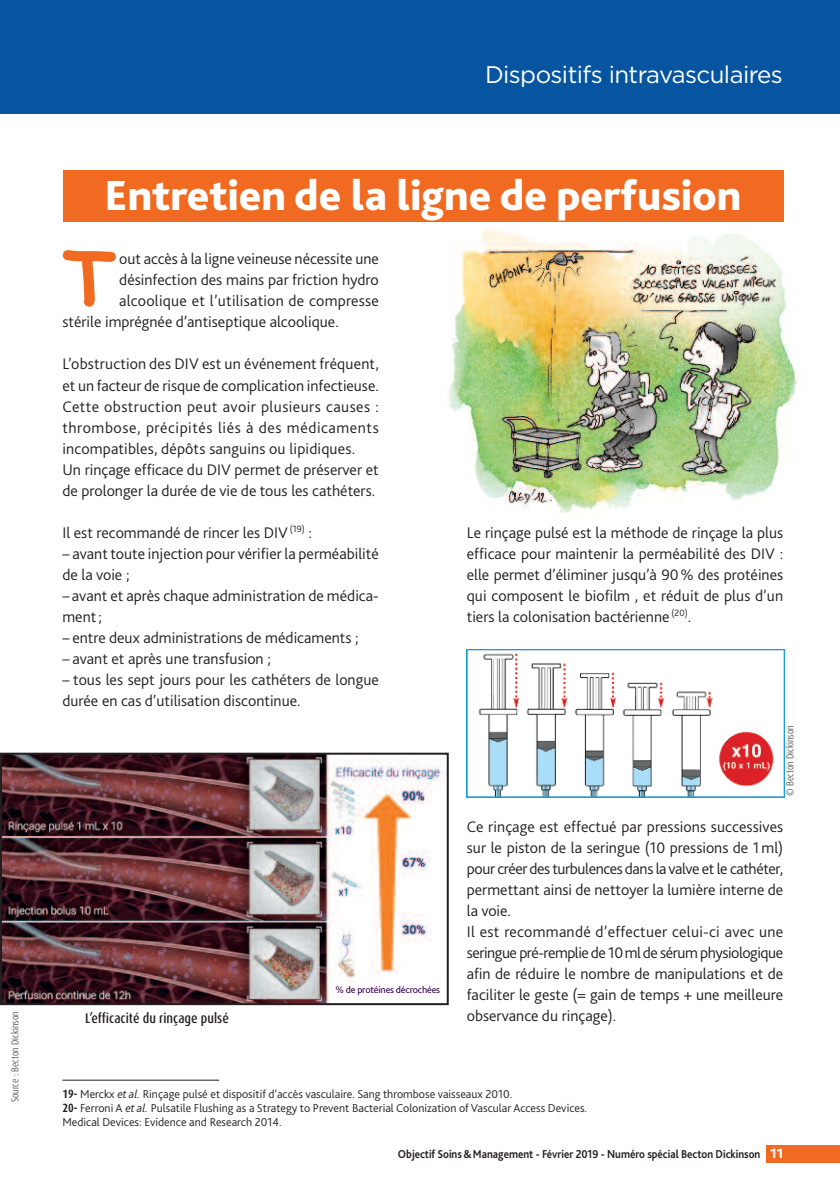
<style>
.page{position:relative;width:840px;height:1191px;background:#fff}
.page>*{position:absolute;margin:0;border:0;box-sizing:border-box;transform-origin:0 0}
.t1{font:700 76.2px "Comic Sans MS";color:#f16a22}
.t2{font:800 44px "Bliss 2";color:#fff}
.t3{font:24px "Gotham";letter-spacing:-.025em;color:#fff}
.t4{font:300 16px/21px "Bliss 2";color:#231f20}
.t5{font:500 condensed 14px "Dax OT";color:#231f20}
.t6{font:300 12px/14px "Bliss 2";color:#231f20}
.t7{font:700 12px "Bliss 2";color:#231f20;scale:.9 1}
.t8{font:300 condensed 10px "Dax OT";color:#231f20}
.t9{font:10px "Bliss 2";letter-spacing:-.015em;color:#36004a}
.s1{font-family:"Dax OT";font-weight:700;font-stretch:condensed}
.s2{font-style:italic}
.s3{font-weight:800;font-size:14px;color:#fff}
</style>
<div class="page">
<img style="left:436px;top:216px;width:362px;height:298px">
<div style="left:0;top:0;width:839px;height:113px;background:#0755a0"></div>
<div style="left:765px;top:1145px;width:74px;height:17px;background:#f16a22"></div>
<div style="left:63px;top:170px;width:719px;height:51px;background:#f16a22"></div>
<img style="left:3px;top:755px;width:442px;height:247px">
<div style="left:0;top:752px;width:448px;height:253px;border:2px solid #231f20"></div>
<div style="left:466px;top:649px;width:318px;height:151px;background:linear-gradient(to right,#159eda,#159eda)"></div>
<img style="left:466px;top:649px;width:317px;height:148px">
<hr style="left:62px;top:1079px;width:157px;height:1px;background:#231f20">
<p class="t8" style="left:11px;top:1102px;width:93px;rotate:-90deg">Source : Becton Dickinson</p>
<h3 class="t3" style="left:484px;top:66px;width:299px">Dispositifs intravasculaires</h3>
<h2 class="t2" style="left:104px;top:179px;width:638px">Entretien de la ligne de perfusion</h2>
<h1 class="t1" style="left:62px;top:235px;width:54px">T</h1>
<p class="t4" style="left:119px;top:250px;width:261px">out accès à la ligne veineuse nécessite une</p>
<p class="t4" style="left:119px;top:271px;width:261px">désinfection des mains par friction hydro</p>
<p class="t4" style="left:119px;top:292px;width:261px">alcoolique et l’utilisation de compresse</p>
<p class="t4" style="left:62px;top:313px;width:278px">stérile imprégnée d’antiseptique alcoolique.</p>
<p class="t4" style="left:62px;top:355px;width:318px">L’obstruction des DIV est un événement fréquent, et un facteur de risque de complication infectieuse.<br>Cette obstruction peut avoir plusieurs causes : thrombose, précipités liés à des médicaments incompatibles, dépôts sanguins ou lipidiques.<br>Un rinçage efficace du DIV permet de préserver et de prolonger la durée de vie de tous les cathéters.</p>
<p class="t4" style="left:62px;top:523px;width:251px">Il est recommandé de rincer les DIV <sup>(19)</sup> :</p>
<p class="t4" style="left:62px;top:544px;width:318px">– avanttoute injection pour vérifier la perméabilité de la voie ;</p>
<p class="t4" style="left:62px;top:586px;width:318px">– avant et après chaque administration de médica&shy;ment;</p>
<p class="t4" style="left:62px;top:628px;width:297px">– entre deux administrations de médicaments ;</p>
<p class="t4" style="left:62px;top:649px;width:210px">– avant et après une transfusion ;</p>
<p class="t4" style="left:62px;top:670px;width:318px">– tous les sept jours pour les cathéters de longue durée en cas d’utilisation discontinue.</p>
<p class="t5" style="left:85px;top:1012px;width:145px">L’efficacité du rinçage pulsé</p>
<p class="t9" style="left:335px;top:985px;width:106px">% de protéines décrochées</p>
<p class="t4" style="left:466px;top:523px;width:318px;text-align:justify">Le rinçage pulsé est la méthode de rinçage la plus efficace pour maintenir la perméabilité des DIV : elle permet d’éliminer jusqu’à 90% des protéines qui composent le biofilm , et réduit de plus d’un tiers la colonisation bactérienne <sup>(20)</sup>.</p>
<p class="t8" style="left:785px;top:796px;width:72px;rotate:-90deg">© Becton Dickinson</p>
<p class="t4" style="left:466px;top:817px;width:318px">Ce rinçage est effectué par pressions successives sur le piston de la seringue (10 pressions de 1ml) pour créerdesturbulencesdans la valve et le cathéter, permettant ainsi de nettoyer la lumière interne de la voie.<br>Il est recommandé d’effectuer celui-ci avec une seringue pré-rempliede 10mlde sérum physiologique afin de réduire le nombre de manipulations et de faciliter le geste (= gain de temps + une meilleure observance du rinçage).</p>
<p class="t6" style="left:62px;top:1087px;width:526px"><span class="s1">19-</span> Merckx <span class="s2">et al.</span> Rinçage pulsé et dispositif d’accès vasculaire. Sang thrombose vaisseaux 2010.<br><span class="s1">20-</span> Ferroni A <span class="s2">et al.</span> Pulsatile Flushing as a Strategy to Prevent Bacterial Colonization of Vascular Access Devices.<br>Medical Devices: Evidence and Research 2014.</p>
<p class="t7" style="left:397px;top:1149px;width:429px">Objectif Soins&amp;Management - Février 2019 - Numéro spécial Becton Dickinson <span class="s3">11</span></p>
</div>
